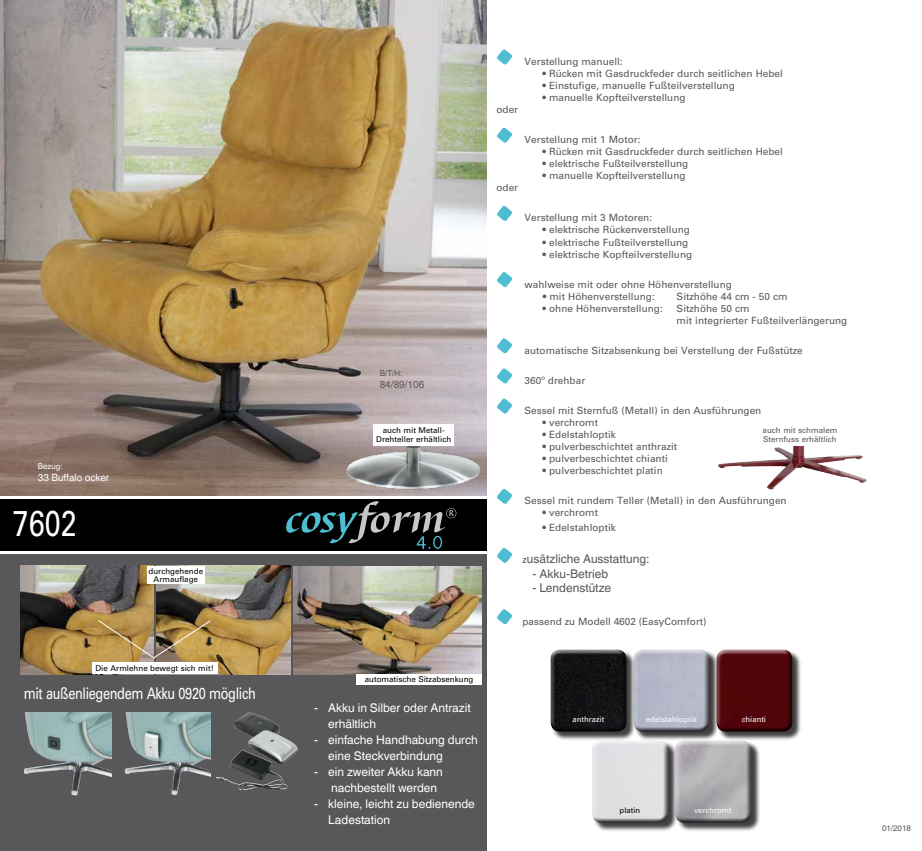
<style>
.page{position:relative;width:922px;height:851px;background:#fff}
.page>*{position:absolute;margin:0;border:0;box-sizing:border-box;transform-origin:0 0}
.t1{font:36px "Univers";color:#fff;scale:.8 1}
.t2{font:16px "Univers";letter-spacing:-.03em;color:#fff;scale:.8 1}
.t3{font:12px/16px "Helvetica World";color:#fff}
.t4{font:12px "Helvetica World";color:#58585a}
.t5{font:10px/12px "Univers";color:#58585a}
.t6{font:10px "Helvetica World";color:#fff}
.t7{font:10px "Helvetica World";color:#58585a}
.t8{font:8px/9.6px "Univers";color:#000;text-align:center}
.t9{font:8px/9.6px "Univers";color:#58585a}
.t10{font:8px "Helvetica World";color:#58585a}
.t11{font:8px "Helvetica World";color:#fff}
.t12{font:7.7px "Univers";color:#fff}
.t13{font:7.7px "Univers";color:#000}
.s1{font-family:"Univers";font-size:10px}
</style>
<div class="page">
<div style="left:0;top:499px;width:486px;height:51px;background:#000"></div>
<svg style="left:286px;top:501px;width:170px;height:48px"></svg>
<div style="left:0;top:554px;width:486px;height:296px;background:#58585a"></div>
<img style="left:0;top:0;width:486px;height:496px">
<svg style="left:497px;top:49px;width:15px;height:16px"></svg>
<svg style="left:497px;top:127px;width:15px;height:16px"></svg>
<svg style="left:497px;top:206px;width:15px;height:15px"></svg>
<svg style="left:496px;top:272px;width:16px;height:15px"></svg>
<svg style="left:497px;top:338px;width:15px;height:16px"></svg>
<svg style="left:496px;top:368px;width:16px;height:16px"></svg>
<svg style="left:497px;top:398px;width:15px;height:16px"></svg>
<svg style="left:497px;top:489px;width:15px;height:16px"></svg>
<svg style="left:497px;top:548px;width:15px;height:16px"></svg>
<svg style="left:497px;top:609px;width:15px;height:16px"></svg>
<img style="left:341px;top:442px;width:146px;height:51px">
<svg style="left:373px;top:424px;width:80px;height:21px"></svg>
<img style="left:21px;top:566px;width:133px;height:108px">
<img style="left:157px;top:566px;width:133px;height:108px">
<div style="left:92px;top:662px;width:125px;height:12px;background:#fff"></div>
<div style="left:147px;top:566px;width:58px;height:17px;background:#fff"></div>
<img style="left:97px;top:619px;width:114px;height:40px">
<img style="left:293px;top:566px;width:188px;height:108px">
<img style="left:24px;top:712px;width:87px;height:85px">
<img style="left:124px;top:712px;width:86px;height:84px">
<svg style="left:238px;top:712px;width:11px;height:7px"></svg>
<div style="left:717px;top:650px;width:84px;height:90px;background:#000;opacity:.75"></div>
<div style="left:713px;top:650px;width:84px;height:81px;background:#000;opacity:.75"></div>
<div style="left:634px;top:650px;width:84px;height:90px;background:#000;opacity:.75"></div>
<div style="left:630px;top:650px;width:84px;height:81px;background:#000;opacity:.75"></div>
<div style="left:551px;top:650px;width:84px;height:90px;background:#000;opacity:.75"></div>
<div style="left:547px;top:650px;width:85px;height:81px;background:#000;opacity:.75"></div>
<div style="left:593px;top:741px;width:84px;height:90px;background:#000;opacity:.75"></div>
<div style="left:586px;top:734px;width:84px;height:87px;background:#fff;opacity:.75"></div>
<div style="left:588px;top:741px;width:85px;height:81px;background:#000;opacity:.75"></div>
<div style="left:676px;top:741px;width:84px;height:90px;background:#000;opacity:.75"></div>
<div style="left:669px;top:734px;width:84px;height:87px;background:#fff;opacity:.75"></div>
<div style="left:671px;top:741px;width:85px;height:81px;background:#000;opacity:.75"></div>
<div style="left:356px;top:674px;width:125px;height:10px;background:#fff"></div>
<img style="left:718px;top:447px;width:74px;height:21px">
<p class="t11" style="left:38px;top:461px;width:26px">Bezug:</p>
<p class="t6" style="left:38px;top:472px;width:73px">33 Buffalo ocker</p>
<h1 class="t1" style="left:13px;top:502px;width:82px">7602</h1>
<p class="t8" style="left:148px;top:566px;width:56px;line-height:8px">durchgehende<br>Armauflage</p>
<p class="t8" style="left:95px;top:663px;width:120px">Die Armlehne bewegt sich mit!</p>
<h2 class="t2" style="left:24px;top:684px;width:291px">mit außenliegendem Akku 0920 möglich</h2>
<p class="t10" style="left:379px;top:368px;width:24px">B/T/H:</p>
<p class="t7" style="left:379px;top:378px;width:46px">84/89/106</p>
<p class="t8" style="left:376px;top:425px;width:76px">auch mit Metall-<br>Drehteller erhältlich</p>
<p class="t5" style="left:524px;top:56px;width:100px">Verstellung manuell:</p>
<p class="t5" style="left:542px;top:68px;width:242px">• Rücken mit Gasdruckfeder durch seitlichen Hebel</p>
<p class="t5" style="left:542px;top:80px;width:194px">• Einstufige, manuelle Fußteilverstellung</p>
<p class="t5" style="left:542px;top:92px;width:144px">• manuelle Kopfteilverstellung</p>
<p class="t5" style="left:496px;top:104px;width:23px">oder</p>
<p class="t5" style="left:524px;top:134px;width:117px">Verstellung mit 1 Motor:</p>
<p class="t5" style="left:542px;top:146px;width:242px">• Rücken mit Gasdruckfeder durch seitlichen Hebel</p>
<p class="t5" style="left:542px;top:158px;width:147px">• elektrische Fußteilverstellung</p>
<p class="t5" style="left:542px;top:170px;width:144px">• manuelle Kopfteilverstellung</p>
<p class="t5" style="left:496px;top:182px;width:23px">oder</p>
<p class="t5" style="left:524px;top:212px;width:129px">Verstellung mit 3 Motoren:</p>
<p class="t5" style="left:542px;top:224px;width:149px">• elektrische Rückenverstellung</p>
<p class="t5" style="left:542px;top:236px;width:147px">• elektrische Fußteilverstellung</p>
<p class="t5" style="left:542px;top:248px;width:151px">• elektrische Kopfteilverstellung</p>
<p class="t5" style="left:524px;top:278px;width:209px">wahlweise mit oder ohne Höhenverstellung</p>
<p class="t5" style="left:542px;top:290px;width:113px">• mit Höhenverstellung:</p>
<p class="t5" style="left:676px;top:290px;width:112px">Sitzhöhe 44 cm - 50 cm</p>
<p class="t5" style="left:542px;top:302px;width:122px">• ohne Höhenverstellung:</p>
<p class="t5" style="left:676px;top:302px;width:172px">Sitzhöhe 50 cm<br>mit integrierter Fußteilverlängerung</p>
<p class="t5" style="left:524px;top:344px;width:280px">automatische Sitzabsenkung bei Verstellung der Fußstütze</p>
<p class="t5" style="left:524px;top:374px;width:62px">360º drehbar</p>
<p class="t5" style="left:524px;top:404px;width:238px">Sessel mit Sternfuß (Metall) in den Ausführungen</p>
<p class="t5" style="left:542px;top:416px;width:57px">• verchromt</p>
<p class="t5" style="left:542px;top:428px;width:75px">• Edelstahloptik</p>
<p class="t5" style="left:542px;top:440px;width:136px">• pulverbeschichtet anthrazit</p>
<p class="t5" style="left:542px;top:452px;width:127px">• pulverbeschichtet chianti</p>
<p class="t5" style="left:542px;top:464px;width:122px">• pulverbeschichtet platin</p>
<p class="t5" style="left:524px;top:495px;width:263px">Sessel mit rundem Teller (Metall) in den Ausführungen</p>
<p class="t5" style="left:542px;top:507px;width:57px">• verchromt</p>
<p class="t5" style="left:542px;top:521px;width:75px">• Edelstahloptik</p>
<p class="t4" style="left:522px;top:552px;width:128px"><span class="s1">z</span>usätzliche Ausstattung:</p>
<p class="t4" style="left:532px;top:566px;width:77px">- Akku-Betrieb</p>
<p class="t4" style="left:532px;top:581px;width:80px">- Lendenstütze</p>
<p class="t5" style="left:522px;top:615px;width:185px">passend zu Modell 4602 (EasyComfort)</p>
<p class="t9" style="left:762px;top:425px;width:76px">auch mit schmalem<br>Sternfuss erhältlich</p>
<p class="t8" style="left:364px;top:674px;width:110px">automatische Sitzabsenkung</p>
<p class="t3" style="left:328px;top:699px;width:144px;text-indent:-14px">- Akku in Silber oder Antrazit erhältlich</p>
<p class="t3" style="left:328px;top:731px;width:151px;text-indent:-14px">- einfache Handhabung durch eine Steckverbindung</p>
<p class="t3" style="left:331px;top:763px;width:113px;text-indent:-17px">- ein zweiter Akku kann nachbestellt werden</p>
<p class="t3" style="left:328px;top:795px;width:148px;text-indent:-14px">- kleine, leicht zu bedienende<br>Ladestation</p>
<p class="t12" style="left:572px;top:714px;width:33px">anthrazit</p>
<p class="t12" style="left:645px;top:714px;width:52px">edelstahloptik</p>
<p class="t12" style="left:741px;top:714px;width:26px">chianti</p>
<p class="t13" style="left:619px;top:805px;width:22px">platin</p>
<p class="t12" style="left:693px;top:805px;width:39px">verchromt</p>
<p class="t10" style="left:881px;top:823px;width:30px">01/2018</p>
</div>
